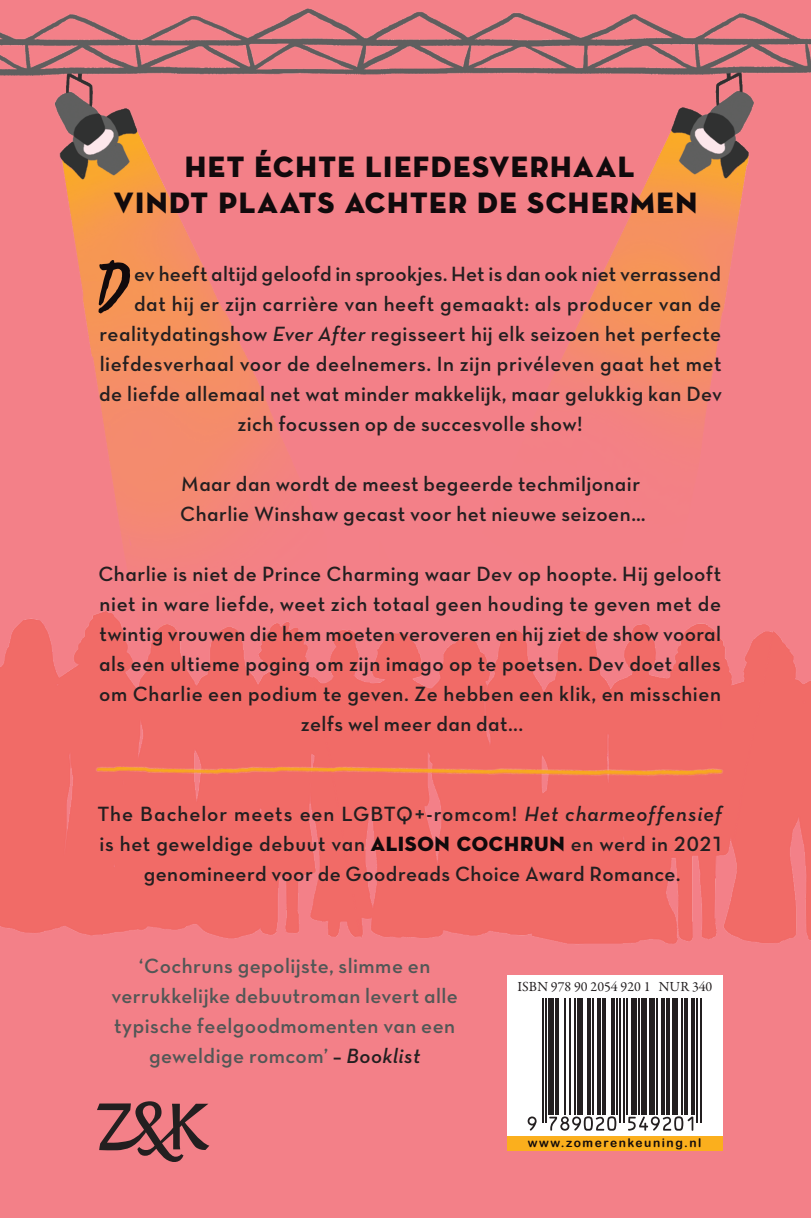
<style>
.page{position:relative;width:811px;height:1218px;background:#fff}
.page>*{position:absolute;margin:0;border:0;box-sizing:border-box;transform-origin:0 0}
.t1{font:74px "Viva Beautiful B";color:#110a0c}
.t2{font:30px/36px "Neutraface Display Titling";letter-spacing:.05em;color:#110a0c;text-align:center}
.t3{font:21px/30px "Neutra Text TF Demi Alt";letter-spacing:.025em;color:#231f20;text-align:center}
.t4{font:21px/30px "Neutra Text TF Demi Alt";letter-spacing:.02em;color:#525756;text-align:center}
.t5{font:14px "Garamond Premr Pro";color:#231f20}
.t6{font:12px "Arial Rounded MT Bold";letter-spacing:.13em;color:#110a0c}
.s1{font-family:"Neutra Text TF";font-weight:600;font-style:italic}
.s2{font-family:"Neutraface Display Titling";color:#110a0c}
.s3{color:#231f20}
.s4{font-family:"Neutra Text TF";font-weight:600;font-style:italic;color:#231f20}
</style>
<div class="page">
<img style="left:0;top:0;width:811px;height:1217px">
<img style="left:62px;top:744px;width:688px;height:55px">
<svg style="left:97px;top:1101px;width:112px;height:60px;background:#aa5e63"></svg>
<div style="left:507px;top:975px;width:215px;height:161px;background:#fff"></div>
<div style="left:507px;top:1136px;width:215px;height:14px;background:#fbaf1d"></div>
<svg style="left:528px;top:1116px;width:9px;height:14px"></svg>
<hr style="left:542px;top:998px;width:2px;height:124px;background:#231f20">
<hr style="left:546px;top:998px;width:1px;height:124px;background:#231f20">
<div style="left:549px;top:998px;width:5px;height:116px;background:#231f20"></div>
<hr style="left:556px;top:998px;width:3px;height:116px;background:#231f20">
<hr style="left:564px;top:998px;width:2px;height:116px;background:#231f20">
<hr style="left:569px;top:998px;width:2px;height:116px;background:#231f20">
<hr style="left:574px;top:998px;width:2px;height:116px;background:#231f20">
<div style="left:577px;top:998px;width:5px;height:116px;background:#231f20"></div>
<hr style="left:588px;top:998px;width:3px;height:116px;background:#231f20">
<hr style="left:593px;top:998px;width:1px;height:116px;background:#231f20">
<hr style="left:597px;top:998px;width:4px;height:116px;background:#231f20">
<hr style="left:602px;top:998px;width:4px;height:116px;background:#231f20">
<svg style="left:549px;top:1116px;width:67px;height:14px"></svg>
<hr style="left:611px;top:998px;width:3px;height:116px;background:#231f20">
<hr style="left:616px;top:998px;width:2px;height:116px;background:#231f20">
<hr style="left:619px;top:998px;width:2px;height:124px;background:#231f20">
<hr style="left:623px;top:998px;width:1px;height:124px;background:#231f20">
<hr style="left:626px;top:998px;width:2px;height:116px;background:#231f20">
<div style="left:631px;top:998px;width:5px;height:116px;background:#231f20"></div>
<hr style="left:638px;top:998px;width:1px;height:116px;background:#231f20">
<div style="left:641px;top:998px;width:5px;height:116px;background:#231f20"></div>
<div style="left:649px;top:998px;width:6px;height:116px;background:#231f20"></div>
<hr style="left:656px;top:998px;width:2px;height:116px;background:#231f20">
<hr style="left:661px;top:998px;width:4px;height:116px;background:#231f20">
<hr style="left:666px;top:998px;width:4px;height:116px;background:#231f20">
<div style="left:673px;top:998px;width:5px;height:116px;background:#231f20"></div>
<hr style="left:681px;top:998px;width:2px;height:116px;background:#231f20">
<svg style="left:628px;top:1116px;width:65px;height:14px"></svg>
<hr style="left:685px;top:998px;width:3px;height:116px;background:#231f20">
<hr style="left:691px;top:998px;width:4px;height:116px;background:#231f20">
<hr style="left:696px;top:998px;width:2px;height:124px;background:#231f20">
<hr style="left:700px;top:998px;width:1px;height:124px;background:#231f20">
<h2 class="t2" style="left:114px;top:149px;width:585px">HET ÉCHTE LIEFDESVERHAAL<br>VINDT PLAATS ACHTER DE SCHERMEN</h2>
<h1 class="t1" style="left:100px;top:236px;width:27px">D</h1>
<p class="t3" style="left:134px;top:258px;width:588px">ev heeft altijd geloofd in sprookjes. Het is dan ook niet verrassend</p>
<p class="t3" style="left:134px;top:288px;width:589px">dat hij er zijn carrière van heeft gemaakt: als producer van de</p>
<p class="t3" style="left:100px;top:318px;width:623px">realitydatingshow <span class="s1">Ever After</span> regisseert hij elk seizoen het perfecte</p>
<p class="t3" style="left:100px;top:348px;width:623px">liefdesverhaal voor de deelnemers. In zijn privéleven gaat het met</p>
<p class="t3" style="left:99px;top:378px;width:625px">de liefde allemaal net wat minder makkelijk, maar gelukkig kan Dev</p>
<p class="t3" style="left:238px;top:408px;width:346px">zich focussen op de succesvolle show!</p>
<p class="t3" style="left:180px;top:468px;width:467px;text-align:left">Maar dan wordt de meest begeerde techmiljonair<br>Charlie Winshaw gecast voor het nieuwe seizoen…</p>
<p class="t3" style="left:98px;top:558px;width:625px">Charlie is niet de Prince Charming waar Dev op hoopte. Hij gelooft niet in ware liefde, weet zich totaal geen houding te geven met de twintig vrouwen die hem moeten veroveren en hij ziet de show vooral als een ultieme poging om zijn imago op te poetsen. Dev doet alles om Charlie een podium te geven. Ze hebben een klik, en misschien zelfs wel meer dan dat...</p>
<p class="t3" style="left:97px;top:798px;width:628px">The Bachelor meets een LGBTQ+-romcom! <span class="s1">Het charmeoffensief </span>is het geweldige debuut van <span class="s2">ALISON COCHRUN</span> en werd in 2021 genomineerd voor de Goodreads Choice Award Romance.</p>
<p class="t4" style="left:111px;top:950px;width:348px">‘Cochruns gepolijste, slimme en verrukkelijke debuutroman levert alle typische feelgoodmomenten van een geweldige romcom’ <span class="s3">–</span> <span class="s4">Booklist</span></p>
<p class="t5" style="left:517px;top:978px;width:197px">ISBN 978 90 2054 920 1 NUR 340</p>
<p class="t6" style="left:528px;top:1135px;width:175px">www.zomerenkeuning.nl</p>
</div>
